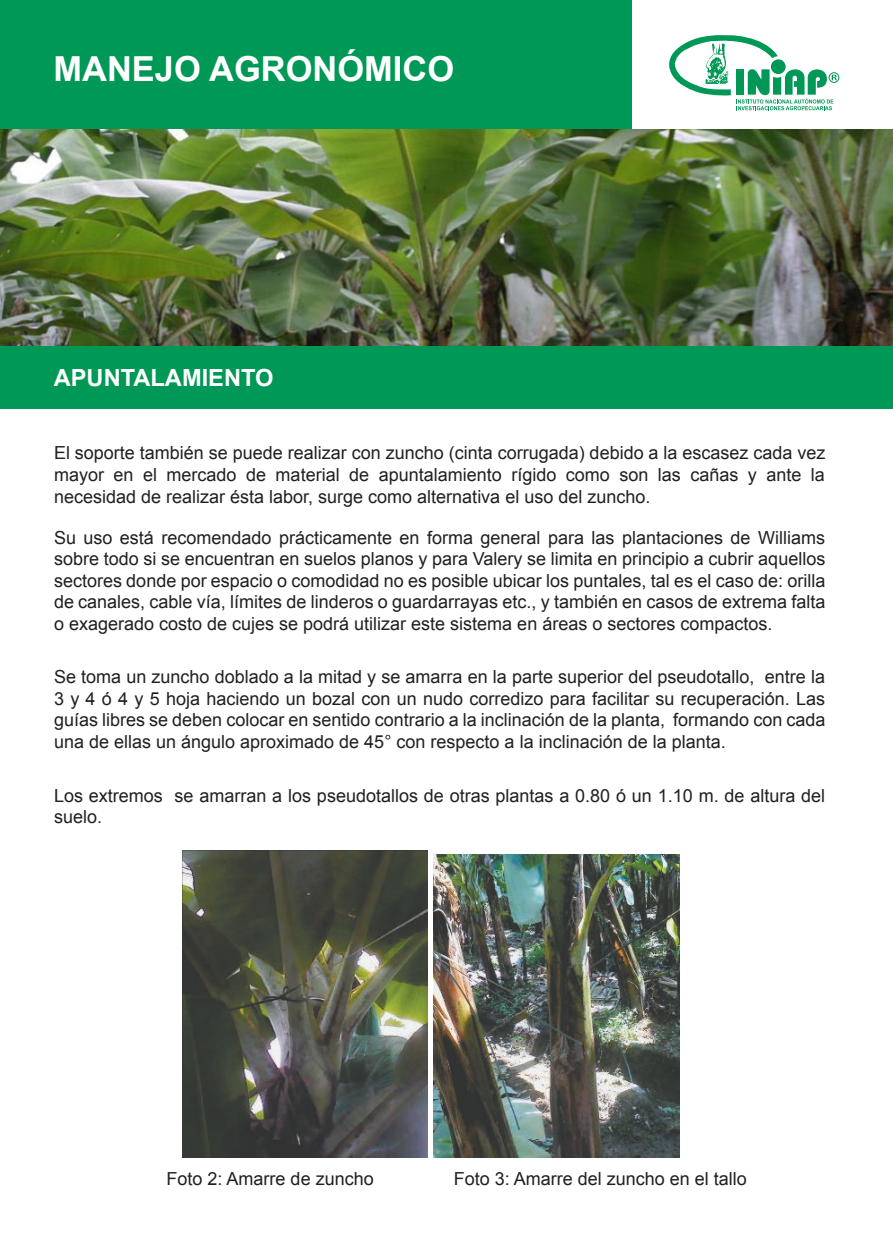
<style>
.page{position:relative;width:893px;height:1237px;background:#fff}
.page>*{position:absolute;margin:0;border:0;box-sizing:border-box;transform-origin:0 0}
.t1{font:700 34.5px "Arial";color:#fff}
.t2{font:700 23.7px "Arial";color:#fff}
.t3{font:18px/21.6px "Arial";color:#231f20;text-align:justify}
</style>
<div class="page">
<svg style="left:669px;top:35px;width:170px;height:75px"></svg>
<div style="left:0;top:1px;width:632px;height:129px;background:#009856"></div>
<div style="left:0;top:345px;width:892px;height:63px;background:#009856"></div>
<img style="left:183px;top:850px;width:244px;height:307px">
<img style="left:433px;top:854px;width:247px;height:304px">
<img style="left:0;top:130px;width:892px;height:215px">
<h1 class="t1" style="left:54px;top:49px;width:402px">MANEJO AGRONÓMICO</h1>
<h2 class="t2" style="left:54px;top:364px;width:221px">APUNTALAMIENTO</h2>
<p class="t3" style="left:54px;top:444px;width:773px">El soporte también se puede realizar con zuncho (cinta corrugada) debido a la escasez cada vez mayor en el mercado de material de apuntalamiento rígido como son las cañas y ante la necesidad de realizar ésta labor, surge como alternativa el uso del zuncho.</p>
<p class="t3" style="left:54px;top:528px;width:773px">Su uso está recomendado prácticamente en forma general para las plantaciones de Williams sobre todo si se encuentran en suelos planos y para Valery se limita en principio a cubrir aquellos sectores donde por espacio o comodidad no es posible ubicar los puntales, tal es el caso de: orilla de canales, cable vía, límites de linderos o guardarrayas etc., y también en casos de extrema falta o exagerado costo de cujes se podrá utilizar este sistema en áreas o sectores compactos.</p>
<p class="t3" style="left:54px;top:668px;width:773px">Se toma un zuncho doblado a la mitad y se amarra en la parte superior del pseudotallo, entre la 3 y 4 ó 4 y 5 hoja haciendo un bozal con un nudo corredizo para facilitar su recuperación. Las guías libres se deben colocar en sentido contrario a la inclinación de la planta, formando con cada una de ellas un ángulo aproximado de 45° con respecto a la inclinación de la planta.</p>
<p class="t3" style="left:54px;top:786px;width:773px">Los extremos se amarran a los pseudotallos de otras plantas a 0.80 ó un 1.10 m. de altura del suelo.</p>
<p class="t3" style="left:167px;top:1170px;width:209px">Foto 2: Amarre de zuncho</p>
<p class="t3" style="left:454px;top:1170px;width:295px">Foto 3: Amarre del zuncho en el tallo</p>
</div>
